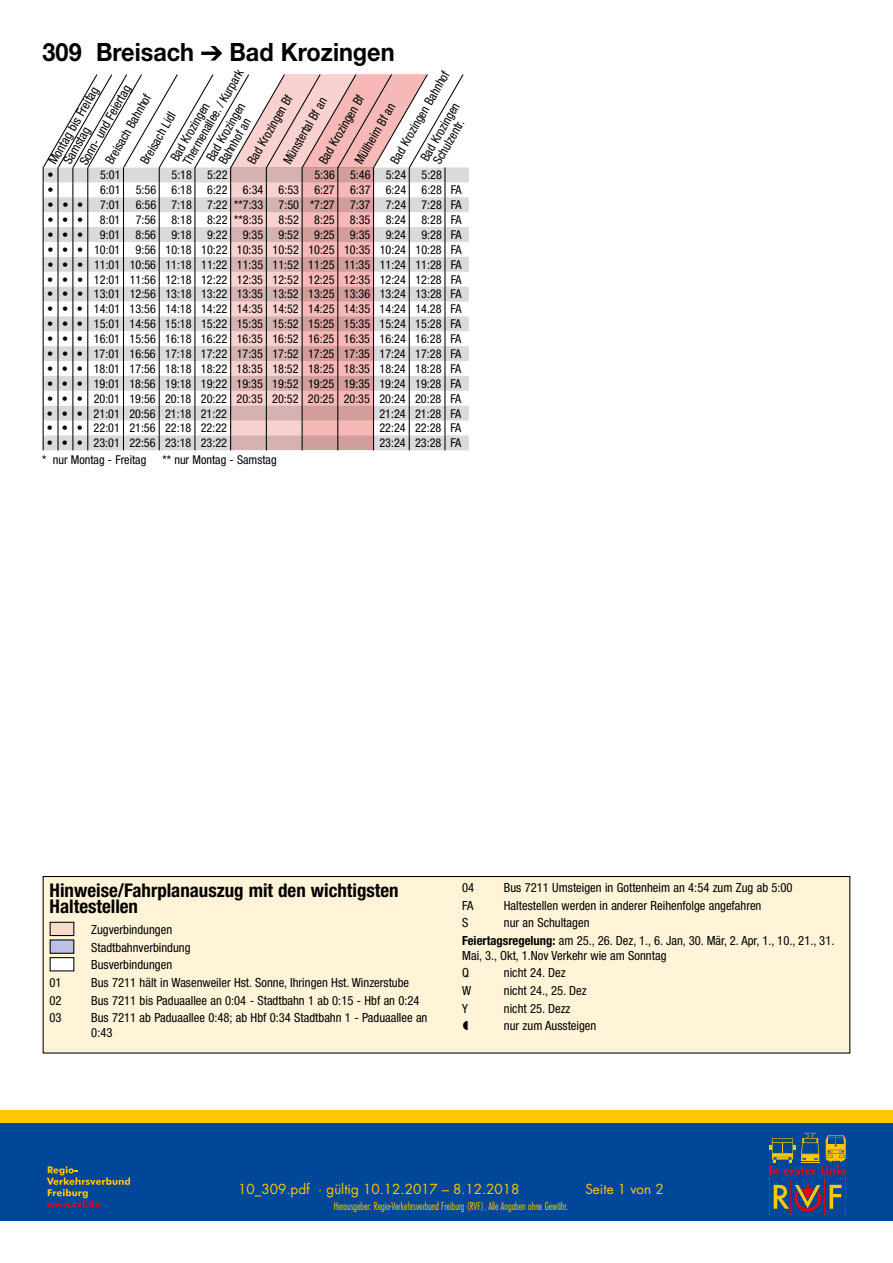
<style>
.page{position:relative;width:893px;height:1263px;background:#fff}
.page>*{position:absolute;margin:0;border:0;box-sizing:border-box;transform-origin:0 0}
.t1{font:700 25.2px "Helvetica Neue LT Pro";color:#000;scale:.93 1}
.t2{font:700 condensed 18.9px/16.8px "Helvetica Neue LT Pro";color:#000}
.t3{font:13.5px "Futura";color:#fec800}
.t4{font:condensed 12.6px/17.7px "Helvetica Neue LT Pro";color:#000}
.t5{font:condensed 12.6px/24.6px "Helvetica Neue LT Pro";color:#000;scale:.96 1}
.t6{font:condensed 12.15px "Helvetica Neue LT Pro";color:#000}
.t7{font:300 condensed 10.5px "Futura";color:#fec800;scale:.96 1}
.s1{font-weight:700}
</style>
<div class="page">
<div style="left:0;top:1110px;width:893px;height:32px;background:#fec800"></div>
<div style="left:0;top:1123px;width:893px;height:97px;background:#004799"></div>
<svg style="left:47px;top:1166px;width:83px;height:42px"></svg>
<hr style="left:824px;top:1179px;width:1px;height:36px;background:#e3000f">
<hr style="left:790px;top:1179px;width:1px;height:36px;background:#e3000f">
<hr style="left:769px;top:1179px;width:1px;height:36px;background:#e3000f">
<hr style="left:845px;top:1179px;width:1px;height:36px;background:#e3000f">
<svg style="left:769px;top:1133px;width:77px;height:79px"></svg>
<div style="left:43px;top:876px;width:807px;height:177px;background:#fff4d8"></div>
<div style="left:50px;top:922px;width:24px;height:13px;background:#fcdaca"></div>
<div style="left:50px;top:922px;width:24px;height:14px;border:1px solid #000"></div>
<div style="left:50px;top:940px;width:24px;height:13px;background:#bcc1e3"></div>
<div style="left:50px;top:939px;width:24px;height:15px;border:1px solid #000"></div>
<div style="left:50px;top:958px;width:24px;height:13px;background:#fff"></div>
<div style="left:50px;top:957px;width:24px;height:14px;border:1px solid #000"></div>
<div style="left:43px;top:876px;width:807px;height:177px;border:1px solid #000"></div>
<svg style="left:201px;top:46px;width:21px;height:15px"></svg>
<svg style="left:42px;top:74px;width:422px;height:376px"></svg>
<h1 class="t1" style="left:43px;top:36px;width:164px">309 Breisach</h1>
<h1 class="t1" style="left:229px;top:36px;width:179px">Bad Krozingen</h1>
<p class="t4" style="left:50px;top:153px;width:81px;line-height:12.9px;text-indent:-7px;rotate:-60deg">Montag bis Freitag<br>Samstag</p>
<p class="t5" style="left:186px;top:146px;width:98px;line-height:18.3px;text-indent:-15px;rotate:-60deg">Thermenallee. / Kurpark<br>Bad Krozingen</p>
<p class="t5" style="left:383px;top:157px;width:111px;text-align:center;rotate:-60deg">Bad Krozingen Bahnhof<br>Bad Krozingen</p>
<p class="t4" style="left:73px;top:158px;width:94px;line-height:22px;text-align:right;rotate:-60deg">Sonn- und Feiertag<br>Breisach Bahnhof</p>
<p class="t5" style="left:219px;top:144px;width:82px;text-indent:-15px;rotate:-60deg">Bahnhof an<br>Bad Krozingen Bf</p>
<p class="t5" style="left:311px;top:157px;width:82px;rotate:-60deg">Bad Krozingen Bf</p>
<p class="t5" style="left:276px;top:157px;width:79px;rotate:-60deg">Münstertal Bf an</p>
<p class="t5" style="left:142px;top:141px;width:69px;text-indent:-18px;rotate:-60deg">Breisach Lidl<br>Bad Krozingen</p>
<p class="t5" style="left:347px;top:157px;width:72px;rotate:-60deg">Müllheim Bf an</p>
<p class="t5" style="left:426px;top:157px;width:53px;rotate:-60deg">Schulzentr.</p>
<p class="t6" style="left:48px;top:168px;width:8px">•</p>
<p class="t6" style="left:100px;top:168px;width:22px">5:01</p>
<p class="t6" style="left:171px;top:168px;width:22px">5:18</p>
<p class="t6" style="left:207px;top:168px;width:22px">5:22</p>
<p class="t6" style="left:314px;top:168px;width:22px">5:36</p>
<p class="t6" style="left:350px;top:168px;width:22px">5:46</p>
<p class="t6" style="left:386px;top:168px;width:22px">5:24</p>
<p class="t6" style="left:421px;top:168px;width:22px">5:28</p>
<p class="t6" style="left:48px;top:183px;width:8px">•</p>
<p class="t6" style="left:100px;top:183px;width:22px">6:01</p>
<p class="t6" style="left:136px;top:183px;width:22px">5:56</p>
<p class="t6" style="left:171px;top:183px;width:22px">6:18</p>
<p class="t6" style="left:207px;top:183px;width:22px">6:22</p>
<p class="t6" style="left:243px;top:183px;width:22px">6:34</p>
<p class="t6" style="left:279px;top:183px;width:22px">6:53</p>
<p class="t6" style="left:314px;top:183px;width:22px">6:27</p>
<p class="t6" style="left:350px;top:183px;width:22px">6:37</p>
<p class="t6" style="left:386px;top:183px;width:22px">6:24</p>
<p class="t6" style="left:421px;top:183px;width:42px">6:28 FA</p>
<p class="t6" style="left:47px;top:198px;width:37px">•••</p>
<p class="t6" style="left:100px;top:198px;width:22px">7:01</p>
<p class="t6" style="left:136px;top:198px;width:22px">6:56</p>
<p class="t6" style="left:171px;top:198px;width:22px">7:18</p>
<p class="t6" style="left:207px;top:198px;width:58px">7:22 **7:33</p>
<p class="t6" style="left:279px;top:198px;width:58px">7:50 *7:27</p>
<p class="t6" style="left:350px;top:198px;width:22px">7:37</p>
<p class="t6" style="left:386px;top:198px;width:22px">7:24</p>
<p class="t6" style="left:421px;top:198px;width:42px">7:28 FA</p>
<p class="t6" style="left:47px;top:213px;width:37px">•••</p>
<p class="t6" style="left:100px;top:213px;width:22px">8:01</p>
<p class="t6" style="left:136px;top:213px;width:22px">7:56</p>
<p class="t6" style="left:171px;top:213px;width:22px">8:18</p>
<p class="t6" style="left:207px;top:213px;width:58px">8:22 **8:35</p>
<p class="t6" style="left:279px;top:213px;width:22px">8:52</p>
<p class="t6" style="left:314px;top:213px;width:22px">8:25</p>
<p class="t6" style="left:350px;top:213px;width:22px">8:35</p>
<p class="t6" style="left:386px;top:213px;width:22px">8:24</p>
<p class="t6" style="left:421px;top:213px;width:42px">8:28 FA</p>
<p class="t6" style="left:47px;top:227px;width:37px">•••</p>
<p class="t6" style="left:100px;top:227px;width:22px">9:01</p>
<p class="t6" style="left:136px;top:227px;width:22px">8:56</p>
<p class="t6" style="left:171px;top:227px;width:22px">9:18</p>
<p class="t6" style="left:207px;top:227px;width:22px">9:22</p>
<p class="t6" style="left:243px;top:227px;width:22px">9:35</p>
<p class="t6" style="left:278px;top:227px;width:22px">9:52</p>
<p class="t6" style="left:314px;top:227px;width:22px">9:25</p>
<p class="t6" style="left:350px;top:227px;width:22px">9:35</p>
<p class="t6" style="left:386px;top:227px;width:22px">9:24</p>
<p class="t6" style="left:421px;top:227px;width:42px">9:28 FA</p>
<p class="t6" style="left:47px;top:242px;width:74px">• • • 10:01</p>
<p class="t6" style="left:136px;top:242px;width:327px">9:56 10:18 10:22 10:35 10:52 10:25 10:35 10:24 10:28 FA</p>
<p class="t6" style="left:47px;top:257px;width:416px">• • • 11:01 10:56 11:18 11:22 11:35 11:52 11:25 11:35 11:24 11:28 FA</p>
<p class="t6" style="left:47px;top:272px;width:416px">• • • 12:01 11:56 12:18 12:22 12:35 12:52 12:25 12:35 12:24 12:28 FA</p>
<p class="t6" style="left:47px;top:287px;width:416px">• • • 13:01 12:56 13:18 13:22 13:35 13:52 13:25 13:36 13:24 13:28 FA</p>
<p class="t6" style="left:47px;top:302px;width:416px">• • • 14:01 13:56 14:18 14:22 14:35 14:52 14:25 14:35 14:24 14.28 FA</p>
<p class="t6" style="left:47px;top:317px;width:416px">• • • 15:01 14:56 15:18 15:22 15:35 15:52 15:25 15:35 15:24 15:28 FA</p>
<p class="t6" style="left:47px;top:332px;width:416px">• • • 16:01 15:56 16:18 16:22 16:35 16:52 16:25 16:35 16:24 16:28 FA</p>
<p class="t6" style="left:47px;top:346px;width:416px">• • • 17:01 16:56 17:18 17:22 17:35 17:52 17:25 17:35 17:24 17:28 FA</p>
<p class="t6" style="left:47px;top:361px;width:416px">• • • 18:01 17:56 18:18 18:22 18:35 18:52 18:25 18:35 18:24 18:28 FA</p>
<p class="t6" style="left:47px;top:376px;width:416px">• • • 19:01 18:56 19:18 19:22 19:35 19:52 19:25 19:35 19:24 19:28 FA</p>
<p class="t6" style="left:47px;top:391px;width:416px">• • • 20:01 19:56 20:18 20:22 20:35 20:52 20:25 20:35 20:24 20:28 FA</p>
<p class="t6" style="left:47px;top:406px;width:182px">• • • 21:01 20:56 21:18 21:22</p>
<p class="t6" style="left:379px;top:406px;width:83px">21:24 21:28 FA</p>
<p class="t6" style="left:47px;top:421px;width:182px">• • • 22:01 21:56 22:18 22:22</p>
<p class="t6" style="left:379px;top:421px;width:83px">22:24 22:28 FA</p>
<p class="t6" style="left:47px;top:436px;width:182px">• • • 23:01 22:56 23:18 23:22</p>
<p class="t6" style="left:379px;top:436px;width:83px">23:24 23:28 FA</p>
<p class="t6" style="left:42px;top:452px;width:106px">* nur Montag - Freitag</p>
<p class="t6" style="left:163px;top:452px;width:116px">** nur Montag - Samstag</p>
<h2 class="t2" style="left:50px;top:881px;width:351px">Hinweise/Fahrplanauszug mit den wichtigsten<br>Haltestellen</h2>
<p class="t4" style="left:91px;top:920px;width:101px">Zugverbindungen<br>Stadtbahnverbindung<br>Busverbindungen</p>
<p class="t4" style="left:50px;top:973px;width:14px">01</p>
<p class="t4" style="left:91px;top:973px;width:319px">Bus 7211 hält in Wasenweiler Hst. Sonne, Ihringen Hst. Winzerstube</p>
<p class="t4" style="left:50px;top:991px;width:14px">02</p>
<p class="t4" style="left:91px;top:991px;width:330px">Bus 7211 bis Paduaallee an 0:04 - Stadtbahn 1 ab 0:15 - Hbf an 0:24</p>
<p class="t4" style="left:50px;top:1009px;width:14px">03</p>
<p class="t4" style="left:91px;top:1010px;width:338px;line-height:14.7px">Bus 7211 ab Paduaallee 0:48; ab Hbf 0:34 Stadtbahn 1 - Paduaallee an<br>0:43</p>
<p class="t4" style="left:462px;top:878px;width:14px">04</p>
<p class="t4" style="left:504px;top:878px;width:290px">Bus 7211 Umsteigen in Gottenheim an 4:54 zum Zug ab 5:00</p>
<p class="t4" style="left:462px;top:896px;width:13px">FA</p>
<p class="t4" style="left:504px;top:896px;width:259px">Haltestellen werden in anderer Reihenfolge angefahren</p>
<p class="t4" style="left:462px;top:914px;width:8px">S</p>
<p class="t4" style="left:462px;top:914px;width:374px;text-indent:42px">nur an Schultagen<br><span class="s1">Feiertagsregelung:</span> am 25., 26. Dez, 1., 6. Jan, 30. Mär, 2. Apr, 1., 10., 21., 31.</p>
<p class="t4" style="left:462px;top:946px;width:206px">Mai, 3., Okt, 1.Nov Verkehr wie am Sonntag<br>Q</p>
<p class="t4" style="left:504px;top:964px;width:63px">nicht 24. Dez</p>
<p class="t4" style="left:462px;top:982px;width:11px">W</p>
<p class="t4" style="left:504px;top:982px;width:84px">nicht 24., 25. Dez</p>
<p class="t4" style="left:462px;top:999px;width:7px">Y</p>
<p class="t4" style="left:504px;top:999px;width:94px">nicht 25. Dezz<br>nur zum Aussteigen</p>
<p class="t3" style="left:238px;top:1179px;width:283px">10_309.pdf · gültig 10.12.2017 – 8.12.2018</p>
<p class="t3" style="left:585px;top:1179px;width:80px">Seite 1 von 2</p>
<p class="t7" style="left:334px;top:1199px;width:246px">Herausgeber: Regio-Verkehrsverbund Freiburg (RVF). Alle Angaben ohne Gewähr.</p>
</div>
